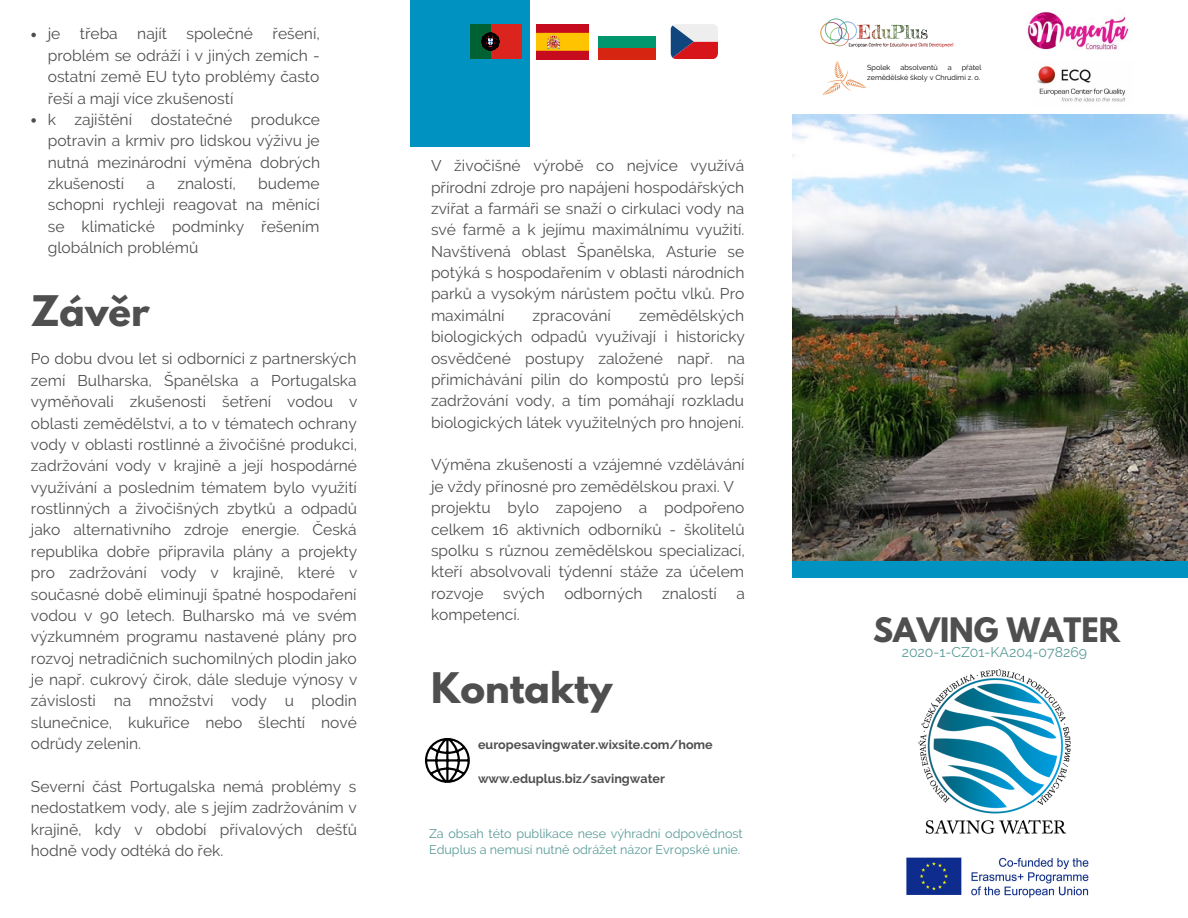
<style>
.page{position:relative;width:1188px;height:918px;background:#fff}
.page>*{position:absolute;margin:0;border:0;box-sizing:border-box;transform-origin:0 0}
.t1{font:700 37.35px "League Spartan";color:#4f4f4f}
.t2{font:700 29.85px "League Spartan";color:#4f4f4f}
.t3{font:15.6px/21.3px "Raleway";color:#4f4f4f;text-align:justify}
.t4{font:14.1px "Raleway";color:#599b98}
.t5{font:12.6px/16.8px "Raleway";color:#599b98}
.t6{font:700 12.6px "Raleway";color:#4f4f4f}
.t7{font:7.2px/9.8px "Raleway";color:#000;text-align:right}
</style>
<div class="page">
<img style="left:792px;top:114px;width:396px;height:448px">
<div style="left:410px;top:0;width:120px;height:147px;background:#0093c1"></div>
<div style="left:792px;top:562px;width:396px;height:16px;background:#0093c1"></div>
<div style="left:490px;top:24px;width:31px;height:35px;background:#dc241f"></div>
<div style="left:470px;top:24px;width:20px;height:35px;background:#006233"></div>
<svg style="left:482px;top:33px;width:18px;height:18px"></svg>
<img style="left:537px;top:24px;width:51px;height:35px">
<img style="left:598px;top:36px;width:58px;height:23px">
<svg style="left:671px;top:24px;width:47px;height:35px;background:#b27686"></svg>
<img style="left:918px;top:668px;width:153px;height:166px">
<img style="left:906px;top:857px;width:183px;height:41px">
<img style="left:820px;top:18px;width:134px;height:30px">
<img style="left:1027px;top:11px;width:102px;height:39px">
<img style="left:1037px;top:66px;width:89px;height:36px">
<img style="left:823px;top:61px;width:44px;height:34px">
<svg style="left:425px;top:738px;width:45px;height:45px"></svg>
<svg style="left:31px;top:33px;width:5px;height:4px"></svg>
<svg style="left:31px;top:118px;width:5px;height:5px"></svg>
<p class="t3" style="left:48px;top:23px;width:274px;text-align:left">je třeba najít společné řešení, problém se odráží i v jiných zemích - ostatní země EU tyto problémy často řeší a mají více zkušeností<br>k zajištění dostatečné produkce potravin a krmiv pro lidskou výživu je nutná mezinárodní výměna dobrých zkušeností</p>
<p class="t3" style="left:48px;top:173px;width:273px;text-indent:211px">budeme schopni rychleji reagovat na měnící se klimatické podmínky řešením globálních problémů</p>
<p class="t3" style="left:147px;top:173px;width:10px">a</p>
<p class="t3" style="left:177px;top:173px;width:60px">znalostí,</p>
<h1 class="t1" style="left:31px;top:292px;width:120px">Závěr</h1>
<p class="t3" style="left:31px;top:348px;width:328px">Po dobu dvou let si odborníci z partnerských zemí Bulharska, Španělska a Portugalska vyměňovali zkušenosti šetření vodou v oblasti zemědělství, a to v tématech ochrany vody v oblasti rostlinné a živočišné produkci, zadržování vody v krajině a její hospodárné využívání a posledním tématem bylo využití rostlinných a živočišných zbytků a odpadů jako alternativního zdroje energie. Česká republika dobře připravila plány a projekty pro zadržování vody v krajině, které v současné době eliminují špatné hospodaření vodou v 90 letech. Bulharsko má ve svém výzkumném programu nastavené plány pro rozvoj netradičních suchomilných plodin jako je např. cukrový čirok, dále sleduje výnosy v závislosti na množství vody u plodin slunečnice, kukuřice nebo šlechtí nové odrůdy zelenin.</p>
<p class="t3" style="left:31px;top:776px;width:328px">Severní část Portugalska nemá problémy s nedostatkem vody, ale s jejím zadržováním v krajině, kdy v období přívalových dešťů hodně vody odtéká do řek.</p>
<p class="t3" style="left:431px;top:155px;width:315px">V živočišné výrobě co nejvíce využívá přírodní zdroje pro napájení hospodářských zvířat a farmáři se snaží o cirkulaci vody na své farmě a k jejímu maximálnímu využití.<br>Navštívená oblast Španělska, Asturie se potýká s hospodařením v oblasti národních parků a vysokým nárůstem počtu vlků. Pro maximální</p>
<p class="t3" style="left:431px;top:305px;width:315px;text-indent:208px">zemědělských biologických odpadů využívají i historicky osvědčené postupy založené např. na přimíchávání pilin do kompostů pro lepší zadržování vody, a tím pomáhají rozkladu biologických látek využitelných pro hnojení.</p>
<p class="t3" style="left:431px;top:454px;width:315px;text-align:left">Výměna zkušeností a vzájemné vzdělávání je vždy přínosné pro zemědělskou praxi. V projektu bylo zapojeno a podpořeno celkem 16 aktivních odborníků - školitelů spolku s různou zemědělskou specializací, kteří absolvovali týdenní stáže za účelem rozvoje svých odborných znalostí a kompetencí.</p>
<p class="t3" style="left:533px;top:305px;width:80px">zpracování</p>
<h1 class="t1" style="left:431px;top:669px;width:183px">Kontakty</h1>
<p class="t6" style="left:478px;top:737px;width:236px">europesavingwater.wixsite.com/home</p>
<p class="t6" style="left:478px;top:771px;width:188px">www.eduplus.biz/savingwater</p>
<p class="t5" style="left:429px;top:825px;width:315px">Za obsah této publikace nese výhradní odpovědnost<br>Eduplus a nemusí nutně odrážet názor Evropské unie.</p>
<p class="t7" style="left:867px;top:63px;width:116px">přátel<br>zemědělské školy v Chrudimi z. o.</p>
<p class="t7" style="left:867px;top:63px;width:25px">Spolek</p>
<p class="t7" style="left:900px;top:63px;width:39px">absolventů</p>
<p class="t7" style="left:948px;top:63px;width:5px">a</p>
<h2 class="t2" style="left:873px;top:615px;width:248px">SAVING WATER</h2>
<p class="t4" style="left:902px;top:643px;width:187px">2020-1-CZ01-KA204-078269</p>
</div>
